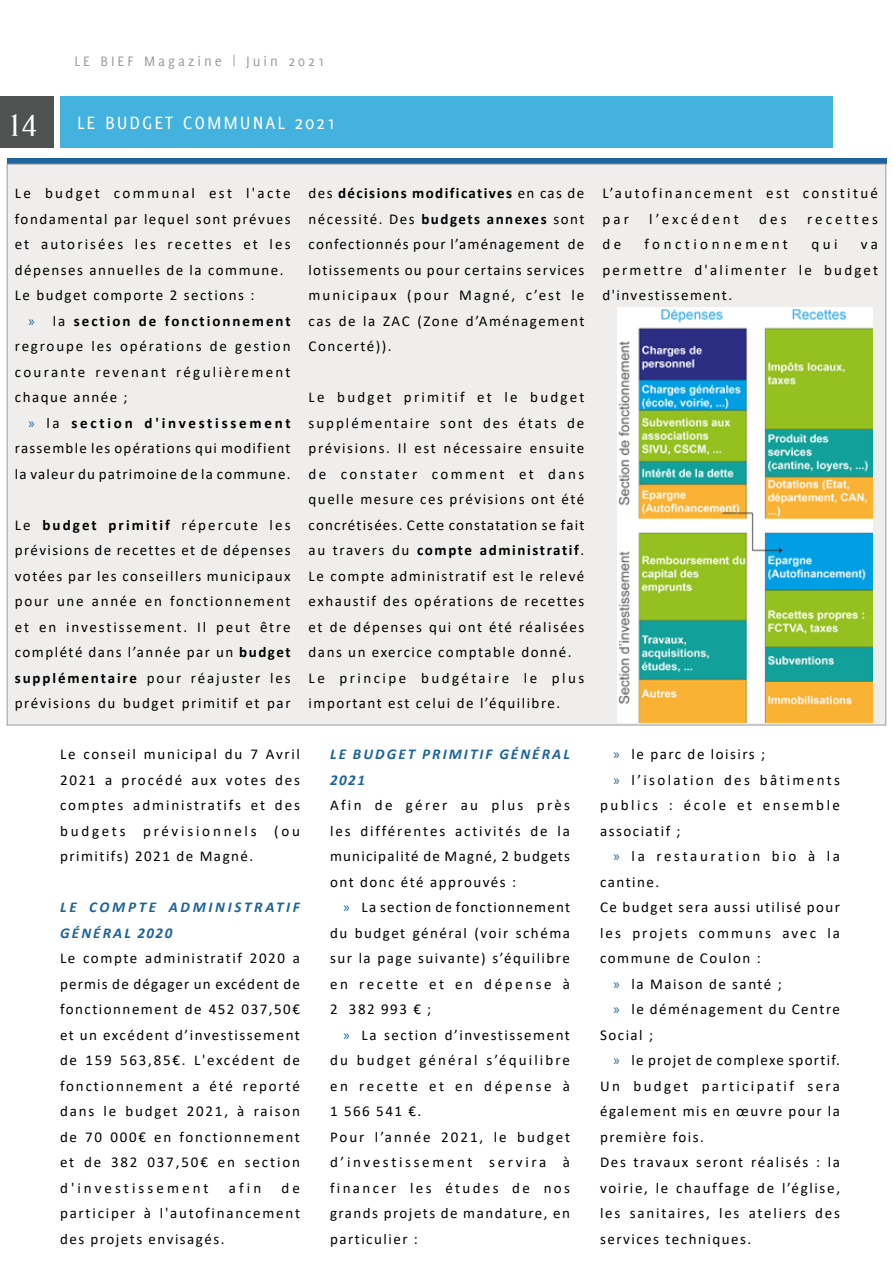
<style>
.page{position:relative;width:893px;height:1263px;background:#fff}
.page>*{position:absolute;margin:0;border:0;box-sizing:border-box;transform-origin:0 0}
.t1{font:30px "November Medium Normal";color:#fff}
.t2{font:19.5px "Delicious";letter-spacing:.1em;color:#fff}
.t3{font:15px/25.5px "Calibri";letter-spacing:.105em;color:#000;text-align:justify}
.t4{font:15px/25.5px "Calibri";letter-spacing:.13em;color:#000}
.t5{font:15px/25.5px "Calibri";letter-spacing:.155em;color:#000}
.t6{font:italic 700 15px/25.5px "Calibri";letter-spacing:.18em;color:#1c649b}
.t7{font:italic 700 15px/25.5px "Calibri";letter-spacing:.14em;color:#1c649b}
.t8{font:15px "Calibri";letter-spacing:.085em;color:#000}
.t9{font:15px "Delicious";letter-spacing:.2em;color:#999b9c}
.t10{font:15px "Calibri";letter-spacing:.17em;color:#000}
.t11{font:15px "Calibri";letter-spacing:.14em;color:#000}
.t12{font:15px "Calibri";letter-spacing:.18em;color:#000}
.t13{font:15px "Calibri";letter-spacing:.23em;color:#000}
.t14{font:15px "Calibri";letter-spacing:.21em;color:#000}
.t15{font:15px "Calibri";letter-spacing:.205em;color:#000}
.s1{font-family:"Myriad Pro";color:#1c649b}
.s2{font-weight:700}
</style>
<div class="page">
<div style="left:7px;top:159px;width:879px;height:5px;background:#1c649b"></div>
<div style="left:7px;top:164px;width:879px;height:561px;background:#efeeed"></div>
<img style="left:617px;top:308px;width:255px;height:415px">
<div style="left:0;top:96px;width:53px;height:51px;background:#505252"></div>
<div style="left:60px;top:96px;width:773px;height:51px;background:#43b2de"></div>
<p class="t9" style="left:74px;top:53px;width:252px">LE BIEF Magazine | Juin 2021</p>
<h1 class="t1" style="left:7px;top:109px;width:33px">14</h1>
<h2 class="t2" style="left:77px;top:112px;width:260px">LE BUDGET COMMUNAL 2021</h2>
<p class="t3" style="left:15px;top:180px;width:277px;text-align:left">Le budget communal est l'acte fondamental par lequel sont prévues et autorisées les recettes et les dépenses annuelles de la commune.<br>Le budget comporte 2 sections :</p>
<p class="t3" style="left:15px;top:307px;width:277px;text-indent:13px"><span class="s1">»</span> la <span class="s2">section de fonctionnement </span>regroupe les opérations de gestion courante revenant régulièrement chaque année ;</p>
<p class="t3" style="left:15px;top:409px;width:277px;text-indent:14px"><span class="s1">»</span> la <span class="s2">section d'investissement </span>rassemble les opérations qui modifient la valeur du patrimoine de la commune.</p>
<p class="t3" style="left:15px;top:511px;width:277px">Le <span class="s2">budget primitif</span> répercute les prévisions de recettes et de dépenses votées par les conseillers municipaux pour une année en fonctionnement et en investissement. Il peut être complété dans l’année par un <span class="s2">budget supplémentaire</span> pour réajuster les prévisions du budget primitif et par</p>
<p class="t3" style="left:309px;top:180px;width:277px">des <span class="s2">décisions modificatives</span> en cas de nécessité. Des <span class="s2">budgets annexes</span> sont confectionnés pour l’aménagement de lotissements ou pour certains services municipaux (pour Magné, c’est le cas de la ZAC (Zone d’Aménagement Concerté)).</p>
<p class="t3" style="left:309px;top:384px;width:277px;text-align:left">Le budget primitif et le budget supplémentaire sont des états de prévisions. Il est nécessaire ensuite de constater comment et dans quelle mesure ces prévisions ont été concrétisées. Cette constatation se fait au travers du <span class="s2">compte administratif</span>.<br>Le compte administratif est le relevé exhaustif des opérations de recettes et de dépenses qui ont été réalisées dans un exercice comptable donné.<br>Le principe budgétaire le plus important est celui de l’équilibre.</p>
<p class="t3" style="left:60px;top:741px;width:242px">Le conseil municipal du 7 Avril 2021 a procédé aux votes des comptes administratifs et des budgets prévisionnels (ou primitifs) 2021 de Magné.</p>
<p class="t6" style="left:60px;top:894px;width:241px">LE COMPTE ADMINISTRATIF<br>GÉNÉRAL 2020</p>
<p class="t3" style="left:60px;top:945px;width:242px">Le compte administratif 2020 a permis de dégager un excédent de fonctionnement de 452 037,50€ et un excédent d’investissement de 159 563,85€. L'excédent de fonctionnement a été reporté dans le budget 2021, à raison de 70 000€ en fonctionnement et de 382 037,50€ en section d'investissement</p>
<p class="t3" style="left:229px;top:1174px;width:34px">afin</p>
<p class="t3" style="left:60px;top:1174px;width:242px;text-indent:222px">de participer à l'autofinancement des projets envisagés.</p>
<p class="t7" style="left:330px;top:741px;width:241px">LE BUDGET PRIMITIF GÉNÉRAL<br>2021</p>
<p class="t3" style="left:330px;top:792px;width:242px">Afin de gérer au plus près les différentes activités de la municipalité de Magné, 2 budgets ont donc été approuvés :</p>
<p class="t3" style="left:330px;top:894px;width:242px;text-indent:14px"><span class="s1">»</span> La section de fonctionnement du budget général (voir schéma sur la page suivante) s’équilibre en recette et en dépense à 2 382 993 € ;</p>
<p class="t4" style="left:330px;top:1021px;width:242px;text-indent:14px"><span class="s1">»</span> La section d’investissement du budget général s’équilibre en recette et en dépense à<br>1 566 541 €.<br>Pour l’année 2021, le budget d’investissement servira à financer les études de nos grands projets de mandature, en particulier :</p>
<p class="t5" style="left:602px;top:180px;width:277px">L’autofinancement est constitué par</p>
<p class="t14" style="left:649px;top:208px;width:91px">l’excédent</p>
<p class="t3" style="left:759px;top:205px;width:29px">des</p>
<p class="t15" style="left:807px;top:208px;width:73px">recettes</p>
<p class="t3" style="left:602px;top:231px;width:20px">de</p>
<p class="t13" style="left:645px;top:234px;width:145px">fonctionnement</p>
<p class="t3" style="left:811px;top:231px;width:28px">qui</p>
<p class="t3" style="left:602px;top:231px;width:277px;text-indent:259px">va permettre d'alimenter le budget d'investissement.</p>
<p class="t3" style="left:614px;top:741px;width:153px"><span class="s1">»</span> le parc de loisirs ;</p>
<p class="t5" style="left:614px;top:766px;width:228px"><span class="s1">»</span> l’isolation des bâtiments</p>
<p class="t10" style="left:600px;top:795px;width:242px">publics : école et ensemble</p>
<p class="t3" style="left:600px;top:817px;width:82px">associatif ;</p>
<p class="t12" style="left:614px;top:846px;width:228px"><span class="s1">»</span> la restauration bio à la</p>
<p class="t3" style="left:600px;top:868px;width:61px">cantine.</p>
<p class="t3" style="left:600px;top:894px;width:241px">Ce budget sera aussi utilisé pour</p>
<p class="t11" style="left:600px;top:922px;width:242px">les projets communs avec la</p>
<p class="t3" style="left:600px;top:945px;width:162px">commune de Coulon :</p>
<p class="t3" style="left:614px;top:970px;width:170px"><span class="s1">»</span> la Maison de santé ;</p>
<p class="t3" style="left:614px;top:996px;width:228px"><span class="s1">»</span> le déménagement du Centre</p>
<p class="t3" style="left:600px;top:1021px;width:55px">Social ;</p>
<p class="t8" style="left:614px;top:1050px;width:228px"><span class="s1">»</span> le projet de complexe sportif.</p>
<p class="t5" style="left:600px;top:1072px;width:241px">Un budget participatif sera</p>
<p class="t3" style="left:600px;top:1098px;width:241px">également mis en œuvre pour la</p>
<p class="t3" style="left:600px;top:1123px;width:105px">première fois.</p>
<p class="t3" style="left:600px;top:1149px;width:242px">Des travaux seront réalisés : la</p>
<p class="t3" style="left:600px;top:1174px;width:242px">voirie, le chauffage de l’église,</p>
<p class="t3" style="left:600px;top:1200px;width:242px">les sanitaires, les ateliers des</p>
<p class="t3" style="left:600px;top:1225px;width:153px">services techniques.</p>
</div>
